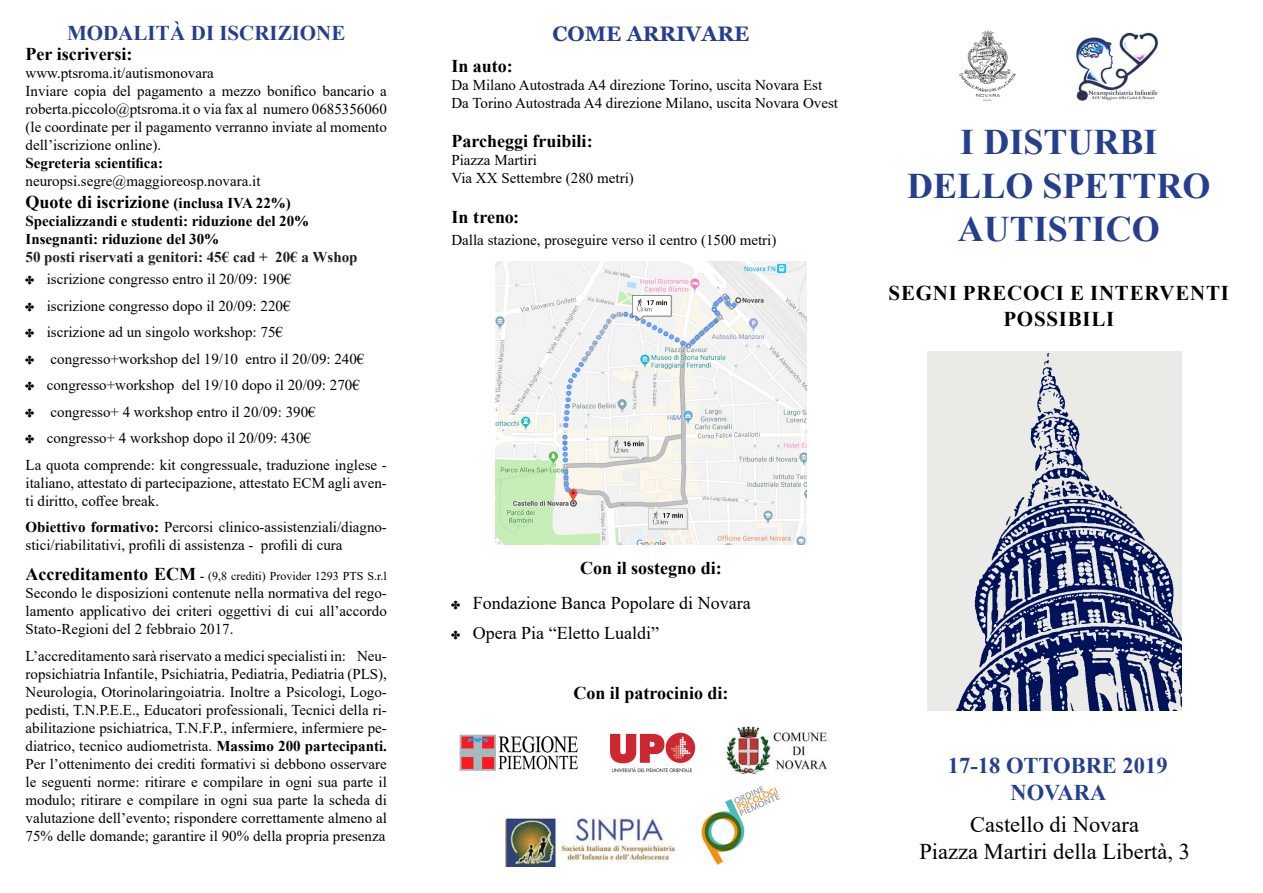
<style>
.page{position:relative;width:1263px;height:893px;background:#fff}
.page>*{position:absolute;margin:0;border:0;box-sizing:border-box;transform-origin:0 0}
.t1{font:700 36px "Times New Roman";color:#253f8e}
.SOTTOTITOLO{font:22.5px "Times New Roman";color:#000}
.SOTTOTITOLO_2{font:700 22.5px "Times New Roman";color:#253f8e}
.Stile_di_paragrafo_1{font:700 21px/25.2px "Times New Roman";letter-spacing:.035em;color:#000;text-align:center}
.titolo_color{font:700 21px "Times New Roman";color:#253f8e}
.titolo_color-2{font:700 21px "Georgia";color:#253f8e}
.SOTTOTITOLO-2{font:700 18px "Times New Roman";color:#000}
.t2{font:18px "Times New Roman";color:#000}
.TITOLO{font:700 18px "Times New Roman";color:#000}
.TESTO{font:15px/18px "Times New Roman";color:#000;text-align:justify}
.SOTTOTITOLO-3{font:15px/18px "Times New Roman";color:#000;text-align:justify}
.SOTTOTITOLO-4{font:700 15px "Times New Roman";color:#000}
.SOTTOTITOLO-5{font:700 15px "Times New Roman";color:#231f20}
.TESTO-2{font:12px "Times New Roman";color:#000}
.s1{font-size:15px}
.s2{font-weight:700}
.s3{font-weight:700;font-size:18px}
</style>
<div class="page">
<img style="left:927px;top:351px;width:255px;height:359px">
<img style="left:610px;top:732px;width:86px;height:41px">
<img style="left:959px;top:30px;width:57px;height:71px">
<img style="left:505px;top:817px;width:170px;height:49px">
<img style="left:701px;top:786px;width:80px;height:79px">
<img style="left:459px;top:734px;width:119px;height:37px">
<img style="left:725px;top:727px;width:102px;height:47px">
<img style="left:495px;top:261px;width:312px;height:283px">
<img style="left:1076px;top:32px;width:82px;height:69px">
<p class="titolo_color" style="left:67px;top:18px;width:280px">MODALITÀ DI ISCRIZIONE</p>
<p class="SOTTOTITOLO-2" style="left:26px;top:41px;width:109px">Per iscriversi:</p>
<p class="SOTTOTITOLO-3" style="left:26px;top:64px;width:190px">www.ptsroma.it/autismonovara</p>
<p class="SOTTOTITOLO-3" style="left:26px;top:82px;width:363px">Inviare copia del pagamento a mezzo bonifico bancario a roberta.piccolo@ptsroma.it o via fax al numero 0685356060 (le coordinate per il pagamento verranno inviate al momento dell’iscrizione online).</p>
<p class="SOTTOTITOLO-4" style="left:26px;top:153px;width:139px">Segreteria scientifica:</p>
<p class="SOTTOTITOLO-3" style="left:26px;top:172px;width:237px">neuropsi.segre@maggioreosp.novara.it</p>
<p class="SOTTOTITOLO-2" style="left:26px;top:189px;width:267px">Quote di iscrizione <span class="s1">(inclusa IVA 22%)</span></p>
<p class="SOTTOTITOLO-4" style="left:26px;top:210px;width:285px">Specializzandi e studenti: riduzione del 20%</p>
<p class="SOTTOTITOLO-4" style="left:26px;top:228px;width:195px">Insegnanti: riduzione del 30%</p>
<p class="SOTTOTITOLO-5" style="left:26px;top:246px;width:334px">50 posti riservati a genitori: 45€ cad + 20€ a Wshop</p>
<p class="TESTO" style="left:26px;top:270px;width:267px">✤ iscrizione congresso entro il 20/09: 190€</p>
<p class="TESTO" style="left:26px;top:296px;width:266px">✤ iscrizione congresso dopo il 20/09: 220€</p>
<p class="TESTO" style="left:26px;top:323px;width:259px">✤ iscrizione ad un singolo workshop: 75€</p>
<p class="TESTO" style="left:26px;top:349px;width:340px">✤ congresso+workshop del 19/10 entro il 20/09: 240€</p>
<p class="TESTO" style="left:26px;top:376px;width:336px">✤ congresso+workshop del 19/10 dopo il 20/09: 270€</p>
<p class="TESTO" style="left:26px;top:402px;width:292px">✤ congresso+ 4 workshop entro il 20/09: 390€</p>
<p class="TESTO" style="left:26px;top:429px;width:287px">✤ congresso+ 4 workshop dopo il 20/09: 430€</p>
<p class="TESTO" style="left:26px;top:455px;width:363px">La quota comprende: kit congressuale, traduzione inglese - italiano, attestato di partecipazione, attestato ECM agli aven&shy;ti diritto, coffee break.</p>
<p class="TESTO" style="left:26px;top:518px;width:363px"><span class="s2">Obiettivo formativo:</span> Percorsi clinico-assistenziali/diagno&shy;stici/riabilitativi, profili di assistenza - profili di cura</p>
<p class="TESTO-2" style="left:26px;top:568px;width:363px"><span class="s3">Accreditamento ECM</span> <span class="s2">-</span> (9,8 crediti) Provider 1293 PTS S.r.l</p>
<p class="TESTO" style="left:26px;top:584px;width:363px">Secondo le disposizioni contenute nella normativa del rego&shy;lamento applicativo dei criteri oggettivi di cui all’accordo Stato-Regioni del 2 febbraio 2017.</p>
<p class="TESTO" style="left:26px;top:646px;width:363px">L’accreditamento sarà riservato a medici specialisti in: Neu&shy;ropsichiatria Infantile, Psichiatria, Pediatria, Pediatria (PLS), Neurologia, Otorinolaringoiatria. Inoltre a Psicologi, Logo&shy;pedisti, T.N.P.E.E., Educatori professionali, Tecnici della ri&shy;abilitazione psichiatrica, T.N.F.P., infermiere, infermiere pe&shy;diatrico, tecnico audiometrista. <span class="s2">Massimo 200 partecipanti.<br></span>Per l’ottenimento dei crediti formativi si debbono osservare le seguenti norme: ritirare e compilare in ogni sua parte il modulo; ritirare e compilare in ogni sua parte la scheda di valutazione dell’evento; rispondere correttamente almeno al 75% delle domande; garantire il 90% della propria presenza</p>
<p class="titolo_color-2" style="left:553px;top:21px;width:198px">COME ARRIVARE</p>
<p class="SOTTOTITOLO-2" style="left:451px;top:52px;width:63px">In auto:</p>
<p class="SOTTOTITOLO-3" style="left:451px;top:75px;width:372px">Da Milano Autostrada A4 direzione Torino, uscita Novara Est</p>
<p class="SOTTOTITOLO-3" style="left:451px;top:93px;width:388px">Da Torino Autostrada A4 direzione Milano, uscita Novara Ovest</p>
<p class="SOTTOTITOLO-2" style="left:451px;top:128px;width:143px">Parcheggi fruibili:</p>
<p class="SOTTOTITOLO-3" style="left:451px;top:151px;width:87px">Piazza Martiri</p>
<p class="SOTTOTITOLO-3" style="left:451px;top:169px;width:184px">Via XX Settembre (280 metri)</p>
<p class="SOTTOTITOLO-2" style="left:451px;top:204px;width:69px">In treno:</p>
<p class="TESTO" style="left:451px;top:230px;width:326px">Dalla stazione, proseguire verso il centro (1500 metri)</p>
<p class="t1" style="left:960px;top:116px;width:199px">I DISTURBI</p>
<p class="t1" style="left:907px;top:160px;width:305px">DELLO SPETTRO</p>
<p class="t1" style="left:958px;top:203px;width:204px">AUTISTICO</p>
<p class="Stile_di_paragrafo_1" style="left:888px;top:280px;width:342px">SEGNI PRECOCI E INTERVENTI<br>POSSIBILI</p>
<p class="TITOLO" style="left:580px;top:555px;width:143px">Con il sostegno di:</p>
<p class="t2" style="left:451px;top:590px;width:301px">✤ Fondazione Banca Popolare di Novara</p>
<p class="t2" style="left:451px;top:620px;width:209px">✤ Opera Pia “Eletto Lualdi”</p>
<p class="TITOLO" style="left:573px;top:680px;width:157px">Con il patrocinio di:</p>
<p class="SOTTOTITOLO_2" style="left:948px;top:749px;width:221px">17-18 OTTOBRE 2019</p>
<p class="SOTTOTITOLO_2" style="left:1010px;top:776px;width:97px">NOVARA</p>
<p class="SOTTOTITOLO" style="left:970px;top:809px;width:170px">Castello di Novara</p>
<p class="SOTTOTITOLO" style="left:919px;top:836px;width:272px">Piazza Martiri della Libertà, 3</p>
</div>
